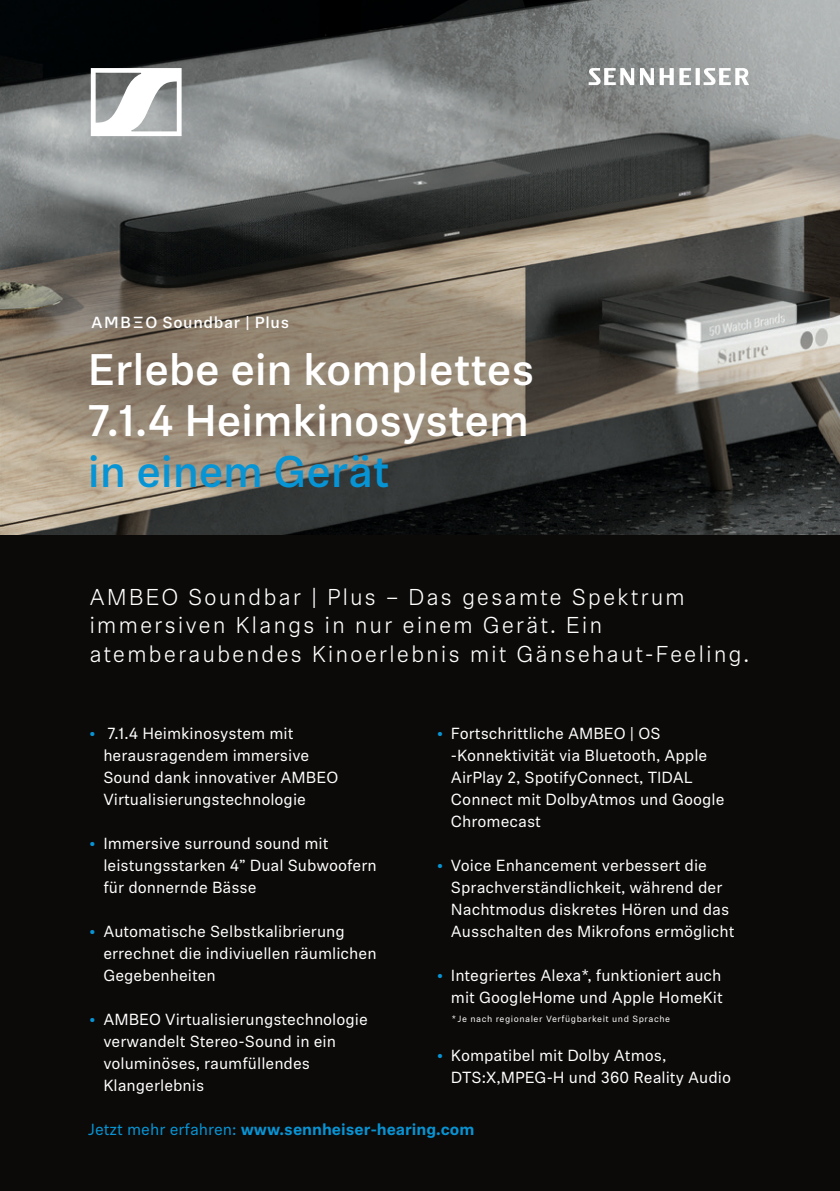
<style>
.page{position:relative;width:840px;height:1191px;background:#fff}
.page>*{position:absolute;margin:0;border:0;box-sizing:border-box;transform-origin:0 0}
.t1{font:500 44px/51px "Sennheiser Neue";letter-spacing:-.005em;color:#fff}
.t2{font:500 44px "Sennheiser Neue";letter-spacing:-.005em;color:#0794d5}
.t3{font:300 22.8px/28.6px "Sennheiser Neue";letter-spacing:.08em;color:#fff}
.t4{font:16px/22px "Sennheiser Neue";color:#fff}
.t5{font:700 16px "Sennheiser Neue";color:#0794d5}
.t6{font:500 16px "Sennheiser Neue";letter-spacing:.04em;color:#fff}
.t7{font:9px "Sennheiser Neue";letter-spacing:.06em;color:#fff}
.s1{color:#0794d5}
.s2{font-weight:400}
</style>
<div class="page">
<div style="left:0;top:535px;width:839px;height:656px;background:#0b0a08"></div>
<img style="left:0;top:0;width:839px;height:535px">
<svg style="left:91px;top:68px;width:90px;height:68px"></svg>
<svg style="left:588px;top:68px;width:160px;height:17px"></svg>
<p class="t6" style="left:91px;top:311px;width:200px">AMBEO Soundbar | Plus</p>
<h1 class="t1" style="left:88px;top:341px;width:448px">Erlebe ein komplettes<br>7.1.4 Heimkinosystem</h1>
<h1 class="t2" style="left:88px;top:440px;width:303px">in einem Gerät</h1>
<h2 class="t3" style="left:89px;top:581px;width:661px">AMBEO Soundbar | Plus – Das gesamte Spektrum immersiven Klangs in nur einem Gerät. Ein atemberaubendes Kinoerlebnis mit Gänsehaut-Feeling.</h2>
<p class="t4" style="left:450px;top:721px;width:275px;text-indent:-14px"><span class="s1">•</span> Fortschrittliche AMBEO | OS -Konnektivität via Bluetooth, Apple<br>AirPlay 2, SpotifyConnect, TIDAL<br>Connect mit DolbyAtmos und Google<br>Chromecast</p>
<p class="t4" style="left:450px;top:853px;width:285px;text-indent:-14px"><span class="s1">•</span> Voice Enhancement verbessert die Sprachverständlichkeit, während der Nachtmodus diskretes Hören und das Ausschalten des Mikrofons ermöglicht</p>
<p class="t4" style="left:437px;top:963px;width:287px;text-align:right"><span class="s1">•</span> Integriertes Alexa*, funktioniert auch mit GoogleHome und Apple HomeKit</p>
<p class="t4" style="left:103px;top:721px;width:236px;text-indent:-14px"><span class="s1">•</span> 7.1.4 Heimkinosystem mit herausragendem immersive<br>Sound dank innovativer AMBEO<br>Virtualisierungstechnologie</p>
<p class="t4" style="left:103px;top:831px;width:275px;text-indent:-14px"><span class="s1">•</span> Immersive surround sound mit leistungsstarken 4” Dual Subwoofern für donnernde Bässe</p>
<p class="t4" style="left:103px;top:919px;width:274px;text-indent:-14px"><span class="s1">•</span> Automatische Selbstkalibrierung errechnet die indiviuellen räumlichen<br>Gegebenheiten</p>
<p class="t4" style="left:103px;top:1007px;width:266px;text-indent:-14px"><span class="s1">•</span> AMBEO Virtualisierungstechnologie verwandelt Stereo-Sound in ein voluminöses, raumfüllendes<br>Klangerlebnis</p>
<p class="t5" style="left:88px;top:1117px;width:388px"><span class="s2">Jetzt mehr erfahren:</span> www.sennheiser-hearing.com</p>
<p class="t7" style="left:451px;top:1012px;width:220px">*Je nach regionaler Verfügbarkeit und Sprache</p>
<p class="t4" style="left:450px;top:1043px;width:281px;text-indent:-14px"><span class="s1">•</span> Kompatibel mit Dolby Atmos,<br>DTS:X,MPEG-H und 360 Reality Audio</p>
</div>
